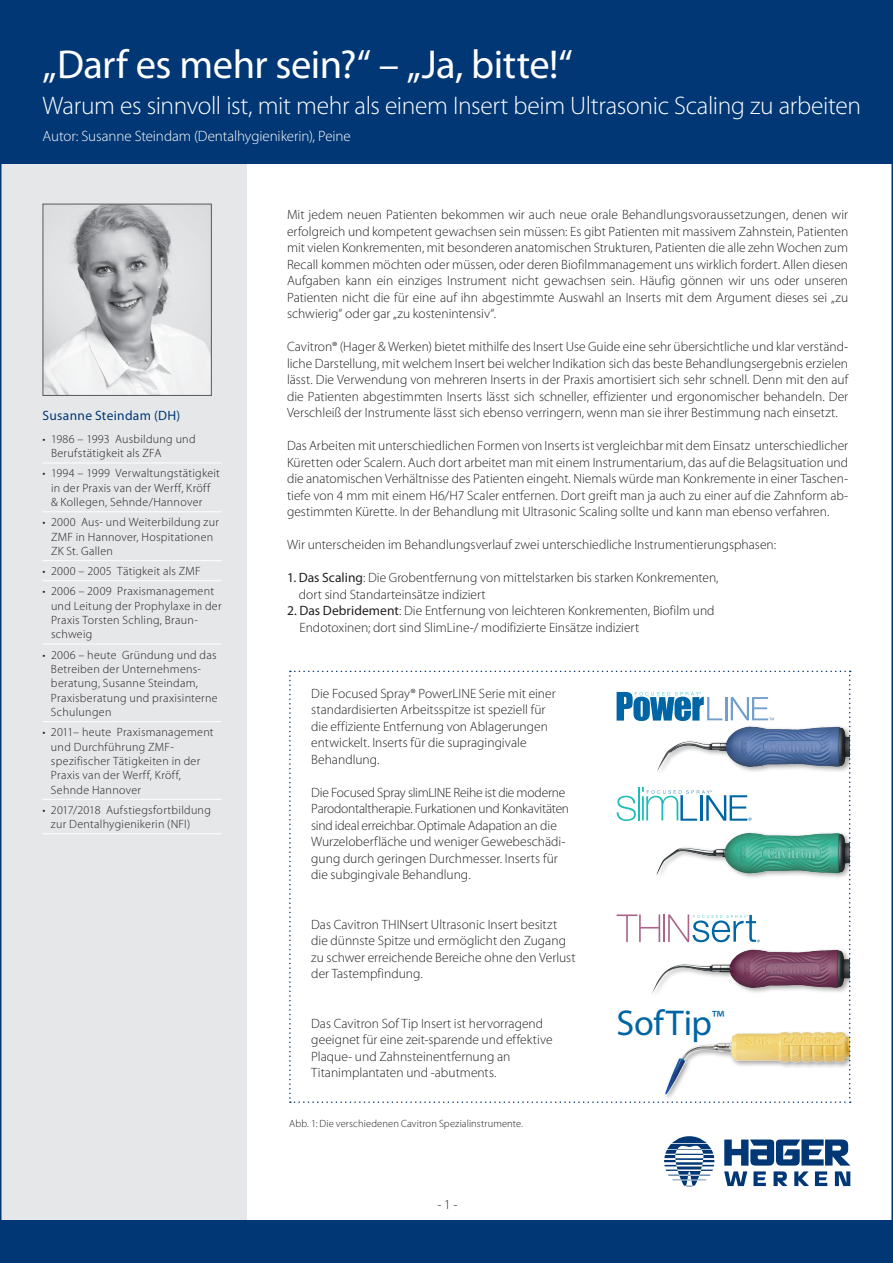
<style>
.page{position:relative;width:893px;height:1263px;background:#fff}
.page>*{position:absolute;margin:0;border:0;box-sizing:border-box;transform-origin:0 0}
.t1{font:40.5px "Myriad Pro";letter-spacing:-.015em;color:#fff}
.t2{font:36px "Myriad Pro";letter-spacing:-.01em;color:#0065a4}
.t3{font:300 25.5px "Myriad Pro";letter-spacing:-.015em;color:#fff}
.t4{font:300 15px "Myriad Pro";letter-spacing:-.005em;color:#fff}
.t5{font:300 13.5px/16.5px "Myriad Pro";color:#231f20}
.t6{font:13.5px "Myriad Pro";letter-spacing:.02em;color:#013775}
.t7{font:300 12px/14.4px "Myriad Pro";letter-spacing:.025em;color:#231f20}
.t8{font:300 10.5px "Myriad Pro";letter-spacing:.01em;color:#231f20}
.s1{font-weight:400}
</style>
<div class="page">
<div style="left:0;top:162px;width:247px;height:1067px;background:#e6e7e9"></div>
<div style="left:0;top:1220px;width:893px;height:43px;background:#013775"></div>
<div style="left:0;top:0;width:893px;height:164px;background:#013775"></div>
<svg style="left:664px;top:1136px;width:50px;height:51px"></svg>
<svg style="left:724px;top:1139px;width:126px;height:26px"></svg>
<svg style="left:774px;top:1171px;width:13px;height:15px"></svg>
<svg style="left:724px;top:1171px;width:23px;height:15px"></svg>
<svg style="left:753px;top:1171px;width:13px;height:15px"></svg>
<svg style="left:794px;top:1171px;width:15px;height:15px"></svg>
<svg style="left:815px;top:1171px;width:12px;height:15px"></svg>
<svg style="left:835px;top:1171px;width:15px;height:15px"></svg>
<hr style="left:43px;top:463px;width:179px;height:1px;background:#fff">
<hr style="left:43px;top:511px;width:179px;height:1px;background:#fff">
<hr style="left:43px;top:560px;width:179px;height:1px;background:#fff">
<hr style="left:43px;top:580px;width:179px;height:1px;background:#fff">
<hr style="left:43px;top:644px;width:179px;height:1px;background:#fff">
<hr style="left:43px;top:721px;width:179px;height:1px;background:#fff">
<hr style="left:43px;top:799px;width:179px;height:1px;background:#fff">
<hr style="left:43px;top:833px;width:179px;height:1px;background:#fff">
<img style="left:45px;top:206px;width:165px;height:188px">
<div style="left:43px;top:204px;width:169px;height:192px;border:1px solid #57585a"></div>
<svg style="left:289px;top:671px;width:562px;height:432px"></svg>
<h1 class="t1" style="left:43px;top:40px;width:532px">„Darf es mehr sein?“ – „Ja, bitte!“</h1>
<h3 class="t3" style="left:43px;top:90px;width:820px">Warum es sinnvoll ist, mit mehr als einem Insert beim Ultrasonic Scaling zu arbeiten</h3>
<p class="t4" style="left:43px;top:127px;width:310px">Autor: Susanne Steindam (Dentalhygienikerin), Peine</p>
<p class="t6" style="left:43px;top:407px;width:139px">Susanne Steindam (DH)</p>
<p class="t7" style="left:51px;top:432px;width:146px;text-indent:-9px">• 1986 – 1993 Ausbildung und<br>Berufstätigkeit als ZFA</p>
<p class="t7" style="left:51px;top:466px;width:170px;text-indent:-8px">• 1994 – 1999 Verwaltungstätigkeit in der Praxis van der Werff, Kröff &amp; Kollegen, Sehnde/Hannover</p>
<p class="t7" style="left:51px;top:515px;width:169px;text-indent:-9px">• 2000 Aus- und Weiterbildung zur<br>ZMF in Hannover, Hospitationen<br>ZK St. Gallen</p>
<p class="t7" style="left:43px;top:564px;width:160px">• 2000 – 2005 Tätigkeit als ZMF</p>
<p class="t7" style="left:51px;top:584px;width:172px;text-indent:-8px">• 2006 – 2009 Praxismanagement und Leitung der Prophylaxe in der<br>Praxis Torsten Schling, Braun&shy;schweig</p>
<p class="t7" style="left:51px;top:647px;width:168px;text-indent:-8px">• 2006 – heute Gründung und das<br>Betreiben der Unternehmens&shy;beratung, Susanne Steindam,<br>Praxisberatung und praxisinterne<br>Schulungen</p>
<p class="t7" style="left:51px;top:725px;width:164px;text-indent:-9px">• 2011– heute Praxismanagement und Durchführung ZMF&shy;spezifischer Tätigkeiten in der<br>Praxis van der Werff, Kröff,<br>Sehnde Hannover</p>
<p class="t7" style="left:51px;top:802px;width:161px;text-indent:-8px">• 2017/2018 Aufstiegsfortbildung zur Dentalhygienikerin (NFI)</p>
<p class="t5" style="left:287px;top:206px;width:563px;text-align:justify">Mit jedem neuen Patienten bekommen wir auch neue orale Behandlungsvoraussetzungen, denen wir erfolgreich und kompetent gewachsen sein müssen: Es gibt Patienten mit massivem Zahnstein, Patienten mit vielen Konkrementen, mit besonderen anatomischen Strukturen, Patienten die alle zehn Wochen zum Recall kommen möchten oder müssen, oder deren Biofilmmanagement uns wirklich fordert. Allen diesen Aufgaben kann ein einziges Instrument nicht gewachsen sein. Häufig gönnen wir uns oder unseren Patienten nicht die für eine auf ihn abgestimmte Auswahl an Inserts mit dem Argument dieses sei „zu schwierig“ oder gar „zu kostenintensiv“.</p>
<p class="t5" style="left:287px;top:338px;width:563px;text-align:justify">Cavitron® (Hager &amp; Werken) bietet mithilfe des Insert Use Guide eine sehr übersichtliche und klar verständ&shy;liche Darstellung, mit welchem Insert bei welcher Indikation sich das beste Behandlungsergebnis erzielen lässt. Die Verwendung von mehreren Inserts in der Praxis amortisiert sich sehr schnell. Denn mit den auf die Patienten abgestimmten Inserts lässt sich schneller, effizienter und ergonomischer behandeln. Der Verschleiß der Instrumente lässt sich ebenso verringern, wenn man sie ihrer Bestimmung nach einsetzt.</p>
<p class="t5" style="left:287px;top:437px;width:563px;text-align:justify">Das Arbeiten mit unterschiedlichen Formen von Inserts ist vergleichbar mit dem Einsatz unterschiedlicher Küretten oder Scalern. Auch dort arbeitet man mit einem Instrumentarium, das auf die Belagsituation und die anatomischen Verhältnisse des Patienten eingeht. Niemals würde man Konkremente in einer Taschen&shy;tiefe von 4 mm mit einem H6/H7 Scaler entfernen. Dort greift man ja auch zu einer auf die Zahnform ab&shy;gestimmten Kürette. In der Behandlung mit Ultrasonic Scaling sollte und kann man ebenso verfahren.</p>
<p class="t5" style="left:287px;top:536px;width:490px">Wir unterscheiden im Behandlungsverlauf zwei unterschiedliche Instrumentierungsphasen:</p>
<p class="t5" style="left:299px;top:569px;width:421px;text-indent:-12px"><span class="s1">1. Das Scaling</span>: Die Grobentfernung von mittelstarken bis starken Konkrementen, dort sind Standarteinsätze indiziert</p>
<p class="t5" style="left:299px;top:602px;width:417px;text-indent:-12px"><span class="s1">2. Das Debridement</span>: Die Entfernung von leichteren Konkrementen, Biofilm und<br>Endotoxinen; dort sind SlimLine-/ modifizierte Einsätze indiziert</p>
<p class="t5" style="left:311px;top:685px;width:246px">Die Focused Spray® PowerLINE Serie mit einer standardisierten Arbeitsspitze ist speziell für die effiziente Entfernung von Ablagerungen entwickelt. Inserts für die supragingivale Behandlung.</p>
<p class="t5" style="left:311px;top:784px;width:259px">Die Focused Spray slimLINE Reihe ist die moderne Parodontaltherapie. Furkationen und Konkavitäten sind ideal erreichbar. Optimale Adapation an die Wurzeloberfläche und weniger Gewebeschädi&shy;gung durch geringen Durchmesser. Inserts für die subgingivale Behandlung.</p>
<p class="t5" style="left:311px;top:916px;width:266px">Das Cavitron THINsert Ultrasonic Insert besitzt die dünnste Spitze und ermöglicht den Zugang zu schwer erreichende Bereiche ohne den Verlust der Tastempfindung.</p>
<p class="t5" style="left:311px;top:1015px;width:243px">Das Cavitron Sof Tip Insert ist hervorragend geeignet für eine zeit-sparende und effektive Plaque- und Zahnsteinentfernung an Titanimplantaten und -abutments.</p>
<p class="t8" style="left:289px;top:1117px;width:235px">Abb. 1: Die verschiedenen Cavitron Spezialinstrumente.</p>
<p class="t5" style="left:438px;top:1196px;width:21px">-1-</p>
<h2 class="t2" style="left:617px;top:1001px;width:109px">SofTip<sup>™</sup></h2>
</div>
